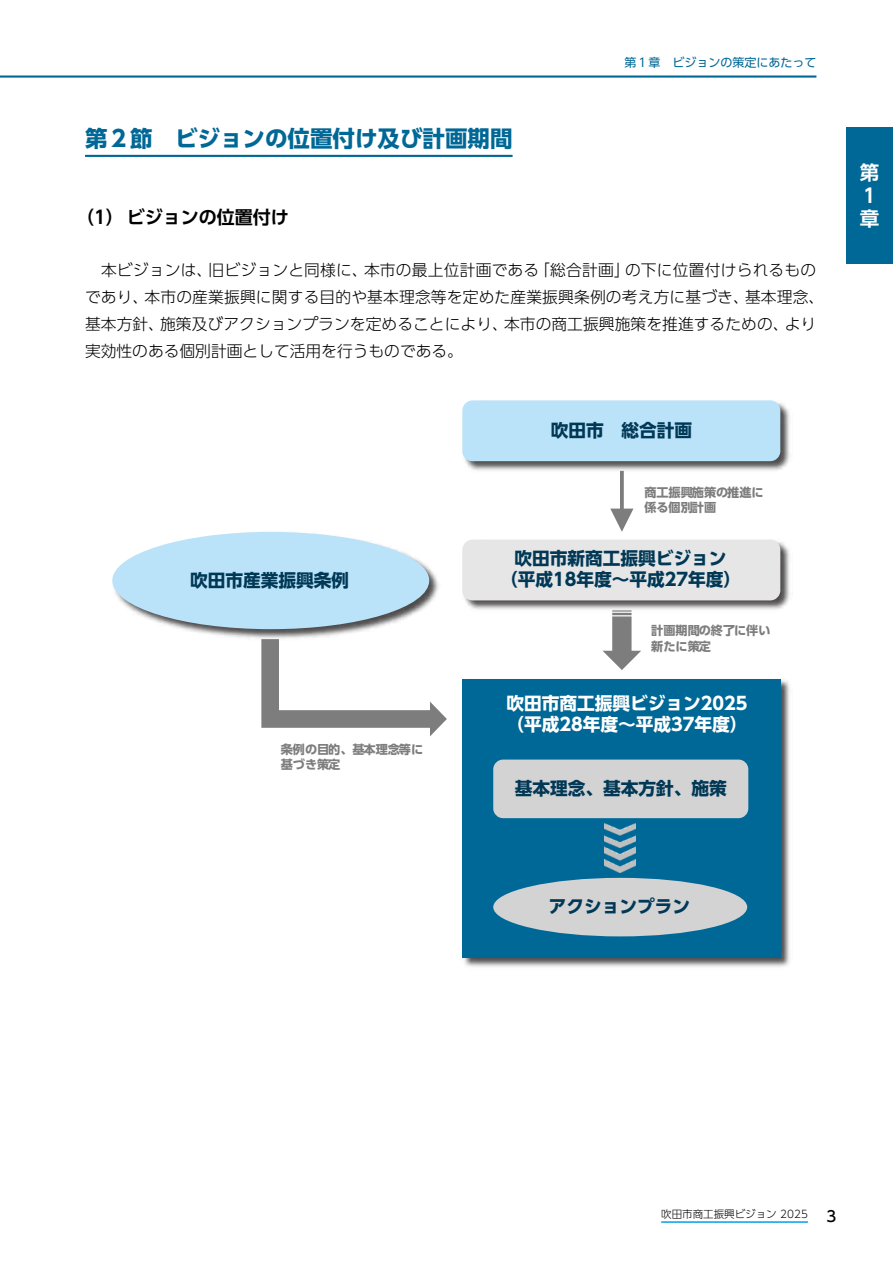
<style>
.page{position:relative;width:893px;height:1263px;background:#fff}
.page>*{position:absolute;margin:0;border:0;box-sizing:border-box;transform-origin:0 0}
.t1{font:700 22.5px "UD Shin Go Pro";color:#006896}
.t2{font:700 19.5px/23.4px "UD Shin Go Pro De";color:#fff}
.t3{font:700 18px "UD Shin Go Pro De";color:#000}
.t4{font:700 17.7px/21px "UD Shin Go Pro";color:#003856;text-align:center}
.t5{font:700 17.7px/21px "UD Shin Go Pro";color:#fff}
.t6{font:300 15.75px/27px "UD Shin Go Pro";letter-spacing:.01em;color:#000}
.t7{font:700 12.15px/15.5px "UD Shin Go Pro";color:#7d7d7d}
.t8{font:12px "UD Shin Go Pro";color:#006896}
.t9{font:300 10.5px "UD Shin Go Pro";color:#000}
.s1{font-weight:500;font-size:15px}
</style>
<div class="page">
<hr style="left:661px;top:1221px;width:147px;height:2px;background:#00a0e9">
<hr style="left:0;top:75px;width:816px;height:3px;background:#006896">
<hr style="left:85px;top:155px;width:428px;height:2px;background:#006896">
<svg style="left:603px;top:615px;width:38px;height:55px"></svg>
<img style="left:112px;top:532px;width:327px;height:107px">
<div style="left:112px;top:532px;width:317px;height:97px;background:#bae3f9;border-radius:50%"></div>
<img style="left:463px;top:401px;width:327px;height:72px">
<div style="left:462px;top:400px;width:318px;height:61px;background:#bae3f9;border-radius:10px"></div>
<img style="left:463px;top:539px;width:327px;height:76px">
<div style="left:462px;top:540px;width:318px;height:60px;background:#e6e6e7;border-radius:10px"></div>
<svg style="left:620px;top:473px;width:4px;height:36px"></svg>
<svg style="left:610px;top:509px;width:23px;height:23px"></svg>
<img style="left:462px;top:679px;width:328px;height:288px">
<div style="left:462px;top:679px;width:318px;height:278px;background:#006896"></div>
<div style="left:493px;top:759px;width:255px;height:59px;background:#d3d3d4;border-radius:10px"></div>
<div style="left:493px;top:878px;width:254px;height:58px;background:#d3d3d4;border-radius:50%"></div>
<img style="left:605px;top:824px;width:31px;height:48px">
<svg style="left:261px;top:639px;width:186px;height:97px"></svg>
<div style="left:846px;top:128px;width:47px;height:136px;background:#006896"></div>
<h1 class="t1" style="left:85px;top:120px;width:429px">第２節　ビジョンの位置付け及び計画期間</h1>
<p class="t8" style="left:624px;top:52px;width:193px">第１章　ビジョンの策定にあたって</p>
<p class="t3" style="left:76px;top:203px;width:214px">（1） ビジョンの位置付け</p>
<p class="t6" style="left:85px;top:256px;width:741px">　本ビジョンは、旧ビジョンと同様に、本市の最上位計画である「総合計画」の下に位置付けられるものであり、本市の産業振興に関する目的や基本理念等を定めた産業振興条例の考え方に基づき、基本理念、基本方針、施策及びアクションプランを定めることにより、本市の商工振興施策を推進するための、より実効性のある個別計画として活用を行うものである。</p>
<p class="t4" style="left:551px;top:419px;width:143px">吹田市 総合計画</p>
<p class="t4" style="left:190px;top:569px;width:160px">吹田市産業振興条例</p>
<p class="t7" style="left:281px;top:741px;width:144px">条例の目的、基本理念等に基づき策定</p>
<p class="t7" style="left:644px;top:484px;width:121px">商工振興施策の推進に係る個別計画</p>
<p class="t4" style="left:500px;top:547px;width:242px">吹田市新商工振興ビジョン<br>（平成18年度～平成27年度）</p>
<p class="t7" style="left:651px;top:623px;width:121px">計画期間の終了に伴い新たに策定</p>
<p class="t5" style="left:506px;top:692px;width:242px">吹田市商工振興ビジョン2025（平成28年度～平成37年度）</p>
<p class="t4" style="left:515px;top:777px;width:213px">基本理念、基本方針、施策</p>
<p class="t4" style="left:549px;top:896px;width:143px">アクションプラン</p>
<p class="t2" style="left:860px;top:160px;width:20px">第<br>１章</p>
<p class="t9" style="left:661px;top:1205px;width:177px">吹田市商工振興ビジョン 2025 <span class="s1">3</span></p>
</div>
